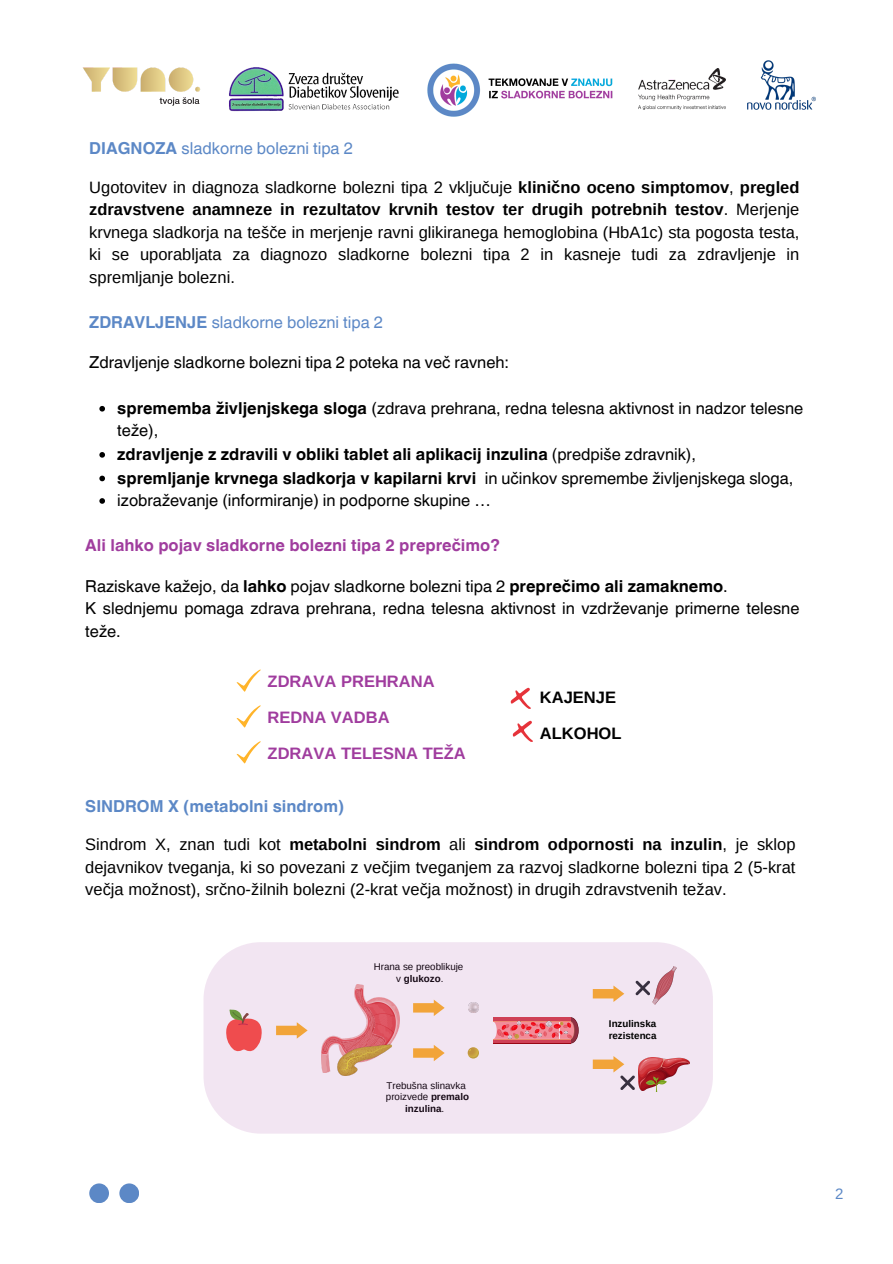
<style>
.page{position:relative;width:893px;height:1264px;background:#fff}
.page>*{position:absolute;margin:0;border:0;box-sizing:border-box;transform-origin:0 0}
.t1{font:16.5px/22.5px "Arimo";color:#000;text-align:justify}
.t2{font:16.5px/22.5px "Helvetica World";color:#000}
.t3{font:700 16.5px "Helvetica World";color:#000}
.t4{font:16.5px "Helvetica World";color:#5c88c6}
.t5{font:700 16.5px "Helvetica World";color:#a03d9e}
.t6{font:700 16.5px "Arimo";color:#a03c9e}
.t7{font:700 16.5px "Helvetica World";color:#5c88c6}
.t8{font:700 16.5px "Arimo";color:#000}
.t9{font:15px "Arimo";color:#5c88c6}
.t10{font:700 9.75px/11.4px "Arimo";color:#000;text-align:center}
.t11{font:9.75px "Arimo";color:#000}
.s1{font-weight:700}
.s2{font-weight:400}
</style>
<div class="page">
<div style="left:89px;top:1183px;width:20px;height:20px;background:#5c88c6;border-radius:50%"></div>
<div style="left:119px;top:1183px;width:20px;height:20px;background:#5c88c6;border-radius:50%"></div>
<svg style="left:99px;top:406px;width:6px;height:5px"></svg>
<svg style="left:99px;top:452px;width:6px;height:5px"></svg>
<svg style="left:99px;top:475px;width:6px;height:6px"></svg>
<svg style="left:99px;top:498px;width:6px;height:6px"></svg>
<svg style="left:236px;top:669px;width:25px;height:23px"></svg>
<svg style="left:236px;top:705px;width:25px;height:22px"></svg>
<svg style="left:236px;top:741px;width:25px;height:22px"></svg>
<svg style="left:510px;top:687px;width:21px;height:22px"></svg>
<svg style="left:512px;top:720px;width:21px;height:22px"></svg>
<svg style="left:203px;top:942px;width:510px;height:191px;fill:#f2e5f2"></svg>
<img style="left:82px;top:67px;width:119px;height:39px">
<img style="left:427px;top:63px;width:186px;height:54px">
<img style="left:229px;top:67px;width:170px;height:45px">
<img style="left:638px;top:69px;width:87px;height:40px">
<img style="left:747px;top:61px;width:68px;height:48px">
<p class="t4" style="left:89px;top:138px;width:265px"><span class="s1">DIAGNOZA</span> sladkorne bolezni tipa 2</p>
<p class="t1" style="left:89px;top:176px;width:711px">Ugotovitev in diagnoza sladkorne bolezni tipa 2 vključuje <span class="s1">klinično oceno simptomov</span>, <span class="s1">pregled zdravstvene anamneze in rezultatov krvnih testov ter drugih potrebnih testov</span>. Merjenje krvnega sladkorja na tešče in merjenje ravni glikiranega hemoglobina (HbA1c) sta pogosta testa, ki se uporabljata za diagnozo sladkorne bolezni tipa 2 in kasneje tudi za zdravljenje in spremljanje bolezni.</p>
<p class="t4" style="left:89px;top:312px;width:295px"><span class="s1">ZDRAVLJENJE</span> sladkorne bolezni tipa 2</p>
<p class="t2" style="left:89px;top:351px;width:421px">Zdravljenje sladkorne bolezni tipa 2 poteka na več ravneh:</p>
<p class="t2" style="left:117px;top:397px;width:687px"><span class="s1">sprememba življenjskega sloga</span> (zdrava prehrana, redna telesna aktivnost in nadzor telesne teže),</p>
<p class="t3" style="left:117px;top:440px;width:580px">zdravljenje z zdravili v obliki tablet ali aplikacij inzulina <span class="s2">(predpiše zdravnik),</span></p>
<p class="t3" style="left:117px;top:464px;width:677px">spremljanje krvnega sladkorja v kapilarni krvi <span class="s2">in učinkov spremembe življenjskega sloga,</span></p>
<p class="t2" style="left:117px;top:489px;width:375px">izobraževanje (informiranje) in podporne skupine …</p>
<p class="t5" style="left:85px;top:531px;width:416px">Ali lahko pojav sladkorne bolezni tipa 2 preprečimo?</p>
<p class="t2" style="left:85px;top:574px;width:644px">Raziskave kažejo, da <span class="s1">lahko</span> pojav sladkorne bolezni tipa 2 <span class="s1">preprečimo ali zamaknemo</span>.</p>
<p class="t2" style="left:85px;top:597px;width:715px">K slednjemu pomaga zdrava prehrana, redna telesna aktivnost in vzdrževanje primerne telesne teže.</p>
<p class="t6" style="left:267px;top:672px;width:169px">ZDRAVA PREHRANA</p>
<p class="t6" style="left:267px;top:708px;width:124px">REDNA VADBA</p>
<p class="t6" style="left:267px;top:744px;width:200px">ZDRAVA TELESNA TEŽA</p>
<p class="t7" style="left:85px;top:792px;width:260px">SINDROM X (metabolni sindrom)</p>
<p class="t8" style="left:540px;top:688px;width:78px">KAJENJE</p>
<p class="t8" style="left:540px;top:723px;width:83px">ALKOHOL</p>
<p class="t1" style="left:85px;top:833px;width:711px">Sindrom X, znan tudi kot <span class="s1">metabolni sindrom</span> ali <span class="s1">sindrom odpornosti na inzulin</span>, je sklop dejavnikov tveganja, ki so povezani z večjim tveganjem za razvoj sladkorne bolezni tipa 2 (5-krat večja možnost), srčno-žilnih bolezni (2-krat večja možnost) in drugih zdravstvenih težav.</p>
<p class="t11" style="left:373px;top:961px;width:91px">Hrana se preoblikuje</p>
<p class="t10" style="left:396px;top:972px;width:49px"><span class="s2">v</span> glukozo<span class="s2">.</span></p>
<p class="t11" style="left:386px;top:1079px;width:81px">Trebušna slinavka</p>
<p class="t10" style="left:386px;top:1091px;width:85px"><span class="s2">proizvede</span> premalo inzulina<span class="s2">.</span></p>
<p class="t10" style="left:608px;top:1018px;width:49px;text-align:left">Inzulinska rezistenca</p>
<p class="t9" style="left:835px;top:1185px;width:10px">2</p>
</div>
